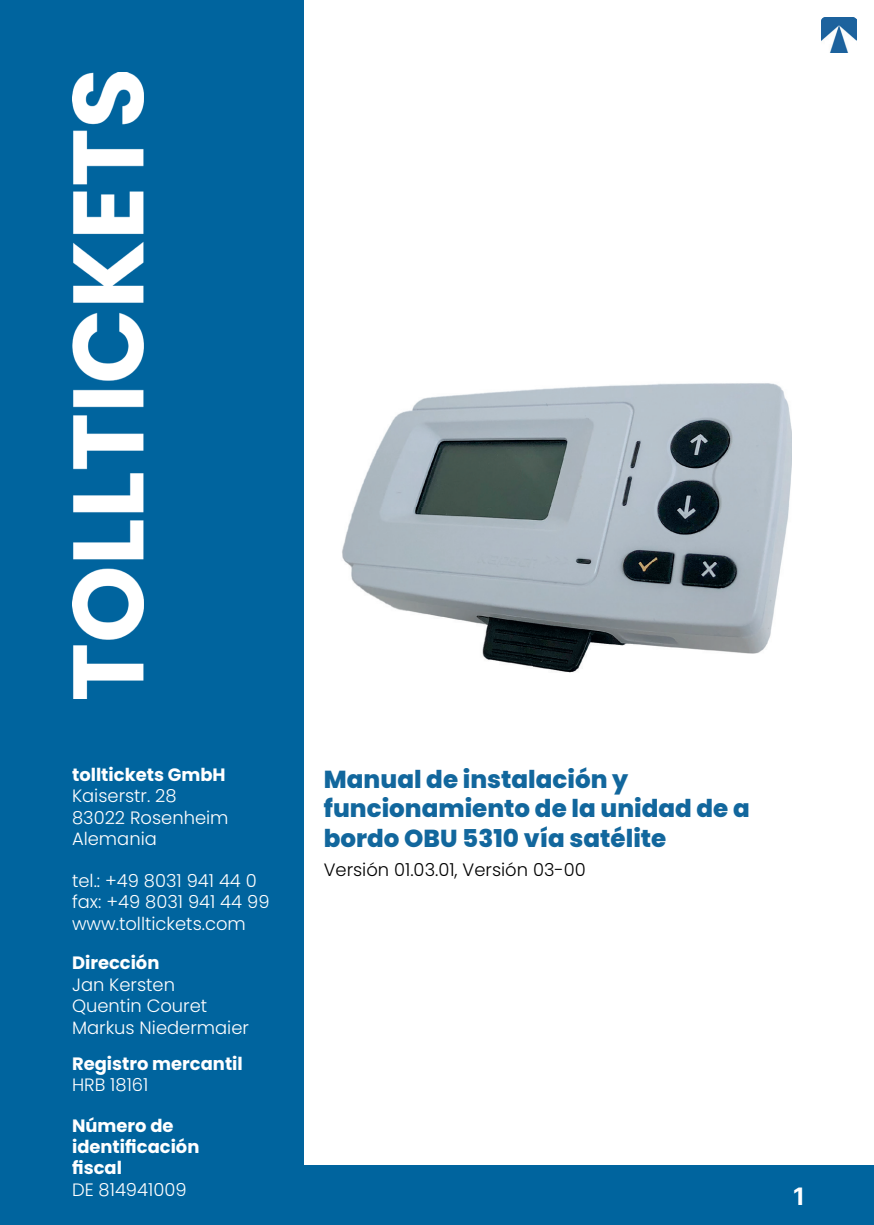
<style>
.page{position:relative;width:874px;height:1225px;background:#fff}
.page>*{position:absolute;margin:0;border:0;box-sizing:border-box;transform-origin:0 0}
.t1{font:800 24.6px/29.4px "Poppins";color:#12679d}
.t2{font:24px "Inter";color:#fff}
.t3{font:300 17.8px/21.4px "Poppins";color:#fff}
.t4{font:700 17.8px/21.4px "Poppins";color:#fff}
.t5{font:300 17.8px "Poppins";color:#000001}
</style>
<div class="page">
<div style="left:0;top:1165px;width:873px;height:60px;background:#00649e"></div>
<img style="left:821px;top:17px;width:35px;height:35px">
<img style="left:303px;top:317px;width:488px;height:381px">
<div style="left:0;top:0;width:303px;height:1225px;background:#00649e"></div>
<img style="left:72px;top:72px;width:71px;height:626px">
<p class="t4" style="left:72px;top:764px;width:155px">tolltickets GmbH</p>
<p class="t3" style="left:72px;top:785px;width:158px">Kaiserstr. 28<br>83022 Rosenheim<br>Alemania</p>
<p class="t3" style="left:72px;top:870px;width:199px">tel.: +49 8031 941 44 0 fax: +49 8031 941 44 99 www.tolltickets.com</p>
<p class="t4" style="left:72px;top:952px;width:89px">Dirección</p>
<p class="t3" style="left:72px;top:973px;width:178px">Jan Kersten<br>Quentin Couret<br>Markus Niedermaier</p>
<p class="t4" style="left:72px;top:1052px;width:172px">Registro mercantil</p>
<p class="t3" style="left:72px;top:1074px;width:78px">HRB 18161</p>
<p class="t4" style="left:72px;top:1114px;width:129px">Número de identificación fiscal</p>
<p class="t3" style="left:72px;top:1179px;width:116px">DE 814941009</p>
<h1 class="t1" style="left:324px;top:764px;width:427px">Manual de instalación y funcionamiento de la unidad de a bordo OBU 5310 vía satélite</h1>
<p class="t5" style="left:323px;top:859px;width:263px">Versión 01.03.01, Versión 03-00</p>
<h2 class="t2" style="left:792px;top:1179px;width:13px">1</h2>
</div>
